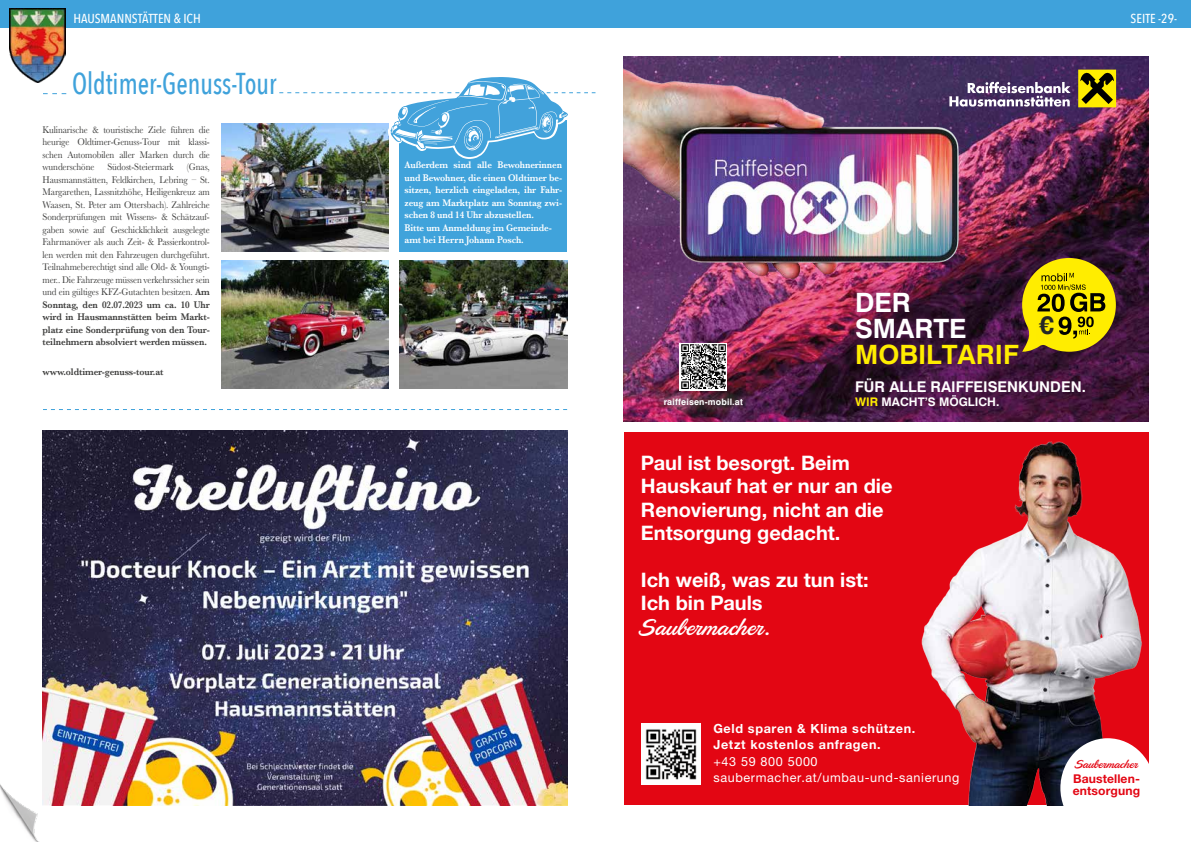
<style>
.page{position:relative;width:1191px;height:842px;background:#fff}
.page>*{position:absolute;margin:0;border:0;box-sizing:border-box;transform-origin:0 0}
.t1{font:500 30.2px "Avenir Next Condensed";color:#3fa2db;scale:.87 1}
.t2{font:700 26.6px "Swiss 721 BT";color:#ffed00}
.t3{font:700 26.6px/26.3px "Swiss 721 BT";color:#fff}
.t4{font:25.2px "Saubermacher";color:#fff}
.t5{font:700 20px/23.3px "Helvetica Neue LTW1 G";color:#fff}
.t6{font:700 14.8px "Swiss 721 BT";color:#fff}
.t7{font:500 13px "Avenir Next Condensed";color:#fff}
.t8{font:700 12.6px/16.5px "Helvetica Neue LTW1 G";letter-spacing:.05em;color:#fff}
.t9{font:12.6px/16.5px "Helvetica Neue LTW1 G";letter-spacing:.05em;color:#fff}
.t10{font:700 12.1px "Helvetica Neue LTW1 G";letter-spacing:.01em;color:#e30613}
.t11{font:700 11.8px "Swiss 721 BT";color:#fff}
.t12{font:10px/12.5px "Baskerville";letter-spacing:-.01em;color:#3c3c3b;text-align:justify;scale:.91 1}
.t13{font:600 10px/12.5px "Baskerville";letter-spacing:-.01em;color:#fff;scale:.91 1}
.t14{font:600 10px "Baskerville";letter-spacing:-.01em;color:#3c3c3b;scale:.91 1}
.t15{font:700 8.9px "Swiss 721 BT";letter-spacing:.02em;color:#fff}
.s1{font-weight:600}
.s2{color:#ffed00}
</style>
<div class="page">
<div style="left:595px;top:0;width:596px;height:28px;background:#3fa2db"></div>
<div style="left:0;top:0;width:595px;height:28px;background:#3fa2db"></div>
<img style="left:9px;top:9px;width:57px;height:66px">
<img style="left:0;top:743px;width:126px;height:99px">
<svg style="left:24px;top:48px;width:43px;height:46px"></svg>
<img style="left:43px;top:431px;width:524px;height:374px">
<svg style="left:43px;top:409px;width:524px;height:1px"></svg>
<img style="left:624px;top:57px;width:524px;height:364px">
<img style="left:624px;top:57px;width:394px;height:275px">
<div style="left:842px;top:277px;width:190px;height:102px;background:#000;opacity:.55"></div>
<div style="left:847px;top:284px;width:180px;height:89px;background:#7a206a;opacity:.66"></div>
<svg style="left:1022px;top:258px;width:93px;height:94px;background:#b9a60a"></svg>
<div style="left:846px;top:370px;width:247px;height:44px;background:#000;opacity:.55"></div>
<div style="left:850px;top:374px;width:240px;height:36px;background:#7a206a;opacity:.66"></div>
<img style="left:652px;top:387px;width:102px;height:30px">
<img style="left:679px;top:343px;width:48px;height:47px">
<svg style="left:1078px;top:70px;width:38px;height:37px"></svg>
<svg style="left:949px;top:82px;width:121px;height:25px"></svg>
<div style="left:624px;top:433px;width:524px;height:372px;background:#e30613"></div>
<img style="left:921px;top:441px;width:221px;height:364px">
<img style="left:642px;top:724px;width:58px;height:60px">
<img style="left:221px;top:124px;width:164px;height:127px">
<img style="left:221px;top:261px;width:167px;height:127px">
<img style="left:400px;top:328px;width:167px;height:60px">
<img style="left:385px;top:157px;width:183px;height:171px">
<svg style="left:279px;top:77px;width:316px;height:80px"></svg>
<svg style="left:1060px;top:738px;width:89px;height:68px;background:#e8dddf"></svg>
<h3 class="t7" style="left:73px;top:11px;width:129px">HAUSMANNSTÄTTEN &amp; ICH</h3>
<h3 class="t7" style="left:1130px;top:11px;width:48px">SEITE -29-</h3>
<h1 class="t1" style="left:72px;top:65px;width:237px">Oldtimer-Genuss-Tour</h1>
<p class="t12" style="left:43px;top:124px;width:185px">Kulinarische &amp; touristische Ziele führen die heurige Oldtimer-Genuss-Tour mit klassi&shy;schen Automobilen aller Marken durch die wunderschöne</p>
<p class="t12" style="left:43px;top:161px;width:185px;text-indent:144px">(Gnas, Hausmannstätten, Feldkirchen, Lebring – St.<br>Margarethen, Lassnitzhöhe, Heiligenkreuz am Waasen, St. Peter am Ottersbach). Zahlreiche Sonderprüfungen mit Wissens- &amp; Schätzauf&shy;gaben sowie auf Geschicklichkeit ausgelegte Fahrmanöver als auch Zeit- &amp; Passierkontrol&shy;len werden mit den Fahrzeugen durchgeführt.<br>Teilnahmeberechtigt sind alle Old- &amp; Youngti&shy;mer.. Die Fahrzeuge müssen verkehrssicher sein und ein gültiges KFZ-Gutachten besitzen. <span class="s1">Am Sonntag, den 02.07.2023 um ca. 10 Uhr wird in Hausmannstätten beim Markt&shy;platz eine Sonderprüfung von den Tour&shy;teilnehmern absolviert werden müssen.</span></p>
<p class="t14" style="left:43px;top:365px;width:134px">www.oldtimer-genuss-tour.at</p>
<p class="t12" style="left:107px;top:161px;width:74px">Südost-Steiermark</p>
<p class="t13" style="left:404px;top:159px;width:175px">Außerdem sind alle Bewohnerinnen und Bewohner, die einen Oldtimer be&shy;sitzen, herzlich eingeladen, ihr Fahr&shy;zeug am Marktplatz am Sonntag zwi&shy;schen 8 und 14 Uhr abzustellen.<br>Bitte um Anmeldung im Gemeinde&shy;amt bei Herrn Johann Posch.</p>
<h2 class="t3" style="left:855px;top:289px;width:113px">DER<br>SMARTE</h2>
<h2 class="t2" style="left:855px;top:339px;width:165px">MOBILTARIF</h2>
<h3 class="t6" style="left:855px;top:378px;width:232px">FÜR ALLE RAIFFEISENKUNDEN.</h3>
<p class="t15" style="left:663px;top:397px;width:81px">raiffeisen-mobil.at</p>
<p class="t11" style="left:855px;top:394px;width:146px"><span class="s2">WIR</span> MACHT’S MÖGLICH.</p>
<h3 class="t5" style="left:641px;top:451px;width:253px">Paul ist besorgt. Beim<br>Hauskauf hat er nur an die<br>Renovierung, nicht an die<br>Entsorgung gedacht.</h3>
<h3 class="t5" style="left:641px;top:568px;width:229px">Ich weiß, was zu tun ist:<br>Ich bin Pauls</h3>
<h3 class="t4" style="left:641px;top:612px;width:131px">Saubermacher .</h3>
<p class="t8" style="left:713px;top:720px;width:203px">Geld sparen &amp; Klima schützen.<br>Jetzt kostenlos anfragen.</p>
<p class="t9" style="left:713px;top:753px;width:248px">+43 59 800 5000 saubermacher.at/umbau-und-sanierung</p>
<p class="t10" style="left:1073px;top:771px;width:68px">Baustellen-</p>
<p class="t10" style="left:1072px;top:784px;width:69px">entsorgung</p>
</div>
